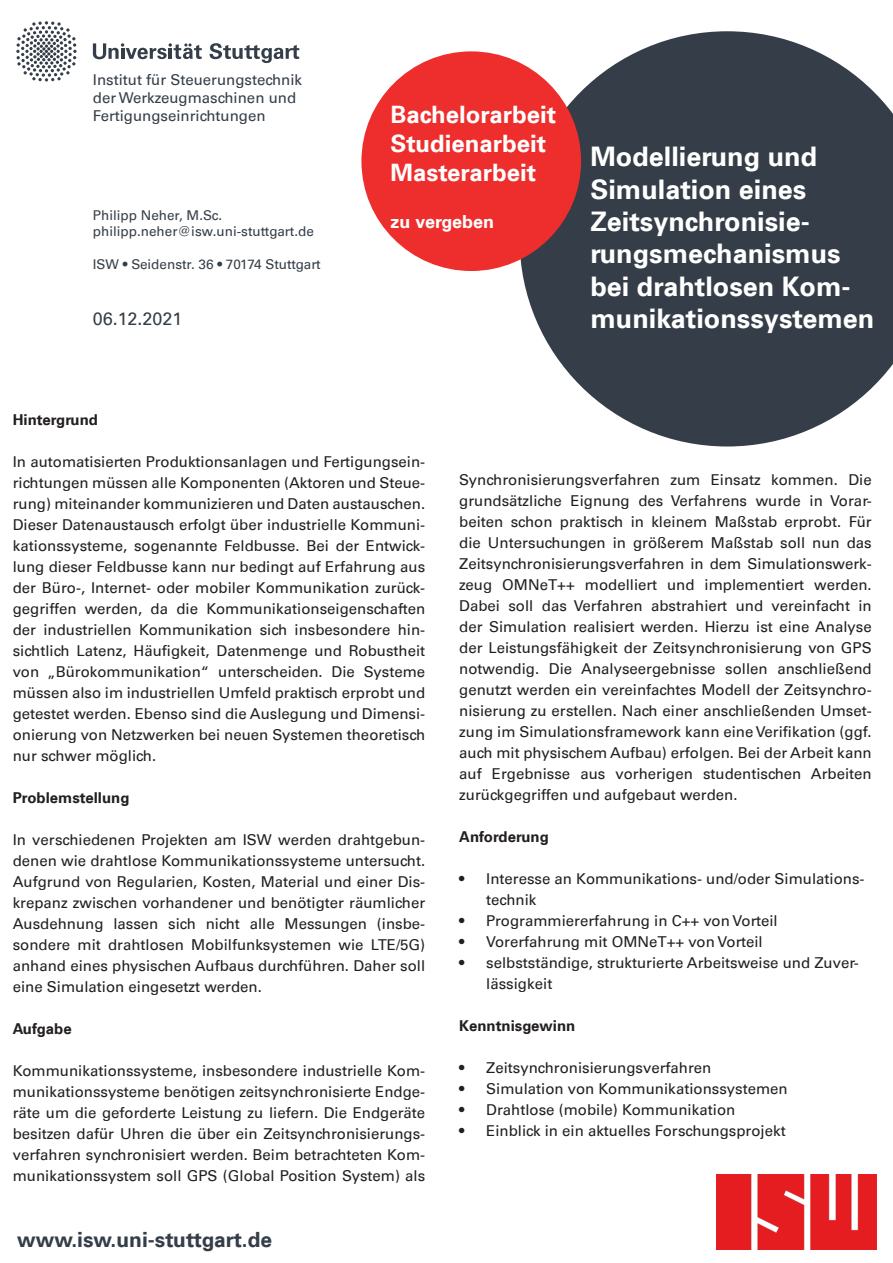
<style>
.page{position:relative;width:893px;height:1263px;background:#fff}
.page>*{position:absolute;margin:0;border:0;box-sizing:border-box;transform-origin:0 0}
.t1{font:27px/32.4px "Universfor Uni S65 Bd";color:#fff}
.t2{font:24px/28.8px "Universfor Uni S65 Bd";color:#fff}
.t3{font:21px "Universfor Uni S65 Bd";color:#353e48}
.t4{font:18px "Universfor Uni S55 Rm";color:#353e48}
.t5{font:18px "Universfor Uni S65 Bd";color:#fff}
.t6{font:15px/21px "Universfor Uni S55 Rm";color:#231f20;text-align:justify}
.t7{font:15px/18px "Universfor Uni S55 Rm";color:#353e48}
.t8{font:15px "Universfor Uni S65 Bd";color:#231f20}
.t9{font:13.5px/16.2px "Universfor Uni S55 Rm";color:#353e48}
</style>
<div class="page">
<svg style="left:16px;top:21px;width:61px;height:61px"></svg>
<svg style="left:210px;top:43px;width:89px;height:20px"></svg>
<svg style="left:93px;top:43px;width:109px;height:16px"></svg>
<img style="left:717px;top:1174px;width:160px;height:75px">
<svg style="left:520px;top:31px;width:373px;height:415px;fill:#353e48"></svg>
<div style="left:361px;top:51px;width:220px;height:220px;background:#ee2e2c;border-radius:50%"></div>
<p class="t7" style="left:93px;top:70px;width:211px">Institut für Steuerungstechnik</p>
<p class="t7" style="left:93px;top:88px;width:205px">der Werkzeugmaschinen und<br>Fertigungseinrichtungen</p>
<p class="t9" style="left:93px;top:207px;width:222px">Philipp Neher, M.Sc. philipp.neher@isw.uni-stuttgart.de</p>
<p class="t9" style="left:93px;top:255px;width:229px">ISW • Seidenstr. 36 • 70174 Stuttgart</p>
<p class="t4" style="left:93px;top:306px;width:91px">06.12.2021</p>
<p class="t2" style="left:390px;top:99px;width:167px">Bachelorarbeit<br>Studienarbeit</p>
<p class="t2" style="left:390px;top:157px;width:147px">Masterarbeit</p>
<p class="t5" style="left:390px;top:209px;width:105px">zu vergeben</p>
<p class="t1" style="left:590px;top:139px;width:286px">Modellierung und<br>Simulation eines<br>Zeitsynchronisie&shy;rungsmechanismus bei drahtlosen Kom&shy;munikationssystemen</p>
<p class="t8" style="left:13px;top:409px;width:87px">Hintergrund</p>
<p class="t6" style="left:13px;top:450px;width:414px">In automatisierten Produktionsanlagen und Fertigungsein&shy;richtungen müssen alle Komponenten (Aktoren und Steue&shy;rung) miteinander kommunizieren und Daten austauschen.<br>Dieser Datenaustausch erfolgt über industrielle Kommuni&shy;kationssysteme, sogenannte Feldbusse. Bei der Entwick&shy;lung dieser Feldbusse kann nur bedingt auf Erfahrung aus der Büro-, Internet- oder mobiler Kommunikation zurück&shy;gegriffen werden, da die Kommunikationseigenschaften der industriellen Kommunikation sich insbesondere hin&shy;sichtlich Latenz, Häufigkeit, Datenmenge und Robustheit von „Bürokommunikation“ unterscheiden. Die Systeme müssen also im industriellen Umfeld praktisch erprobt und getestet werden. Ebenso sind die Auslegung und Dimensi&shy;onierung von Netzwerken bei neuen Systemen theoretisch nur schwer möglich.</p>
<p class="t8" style="left:13px;top:787px;width:118px">Problemstellung</p>
<p class="t6" style="left:13px;top:828px;width:414px">In verschiedenen Projekten am ISW werden drahtgebun&shy;denen wie drahtlose Kommunikationssysteme untersucht.<br>Aufgrund von Regularien, Kosten, Material und einer Dis&shy;krepanz zwischen vorhandener und benötigter räumlicher Ausdehnung lassen sich nicht alle Messungen (insbe&shy;sondere mit drahtlosen Mobilfunksystemen wie LTE/5G) anhand eines physischen Aufbaus durchführen. Daher soll eine Simulation eingesetzt werden.</p>
<p class="t8" style="left:13px;top:1018px;width:60px">Aufgabe</p>
<p class="t6" style="left:13px;top:1059px;width:414px">Kommunikationssysteme, insbesondere industrielle Kom&shy;munikationssysteme benötigen zeitsynchronisierte Endge&shy;räte um die geforderte Leistung zu liefern. Die Endgeräte besitzen dafür Uhren die über ein Zeitsynchronisierungs&shy;verfahren synchronisiert werden. Beim betrachteten Kom&shy;munikationssystem soll GPS (Global Position System) als</p>
<p class="t3" style="left:17px;top:1225px;width:257px">www.isw.uni-stuttgart.de</p>
<p class="t6" style="left:459px;top:469px;width:414px">Synchronisierungsverfahren zum Einsatz kommen. Die grundsätzliche Eignung des Verfahrens wurde in Vorar&shy;beiten schon praktisch in kleinem Maßstab erprobt. Für die Untersuchungen in größerem Maßstab soll nun das Zeitsynchronisierungsverfahren in dem Simulationswerk&shy;zeug OMNeT++ modelliert und implementiert werden.<br>Dabei soll das Verfahren abstrahiert und vereinfacht in der Simulation realisiert werden. Hierzu ist eine Analyse der Leistungsfähigkeit der Zeitsynchronisierung von GPS notwendig. Die Analyseergebnisse sollen anschließend genutzt werden ein vereinfachtes Modell der Zeitsynchro&shy;nisierung zu erstellen. Nach einer anschließenden Umset&shy;zung im Simulationsframework kann eine Verifikation (ggf. auch mit physischem Aufbau) erfolgen. Bei der Arbeit kann auf Ergebnisse aus vorherigen studentischen Arbeiten zurückgegriffen und aufgebaut werden.</p>
<p class="t8" style="left:459px;top:826px;width:91px">Anforderung</p>
<p class="t6" style="left:486px;top:868px;width:380px;text-indent:-27px">• Interesse an Kommunikations- und/oder Simulations&shy;technik</p>
<p class="t6" style="left:459px;top:910px;width:320px">• Programmiererfahrung in C++ von Vorteil</p>
<p class="t6" style="left:459px;top:931px;width:305px">• Vorerfahrung mit OMNeT++ von Vorteil</p>
<p class="t6" style="left:486px;top:952px;width:374px;text-indent:-27px">• selbstständige, strukturierte Arbeitsweise und Zuver&shy;lässigkeit</p>
<p class="t8" style="left:459px;top:1015px;width:118px">Kenntnisgewinn</p>
<p class="t6" style="left:459px;top:1057px;width:254px">• Zeitsynchronisierungsverfahren</p>
<p class="t6" style="left:459px;top:1078px;width:330px">• Simulation von Kommunikationssystemen</p>
<p class="t6" style="left:459px;top:1099px;width:278px">• Drahtlose (mobile) Kommunikation</p>
<p class="t6" style="left:459px;top:1120px;width:328px">• Einblick in ein aktuelles Forschungsprojekt</p>
</div>
